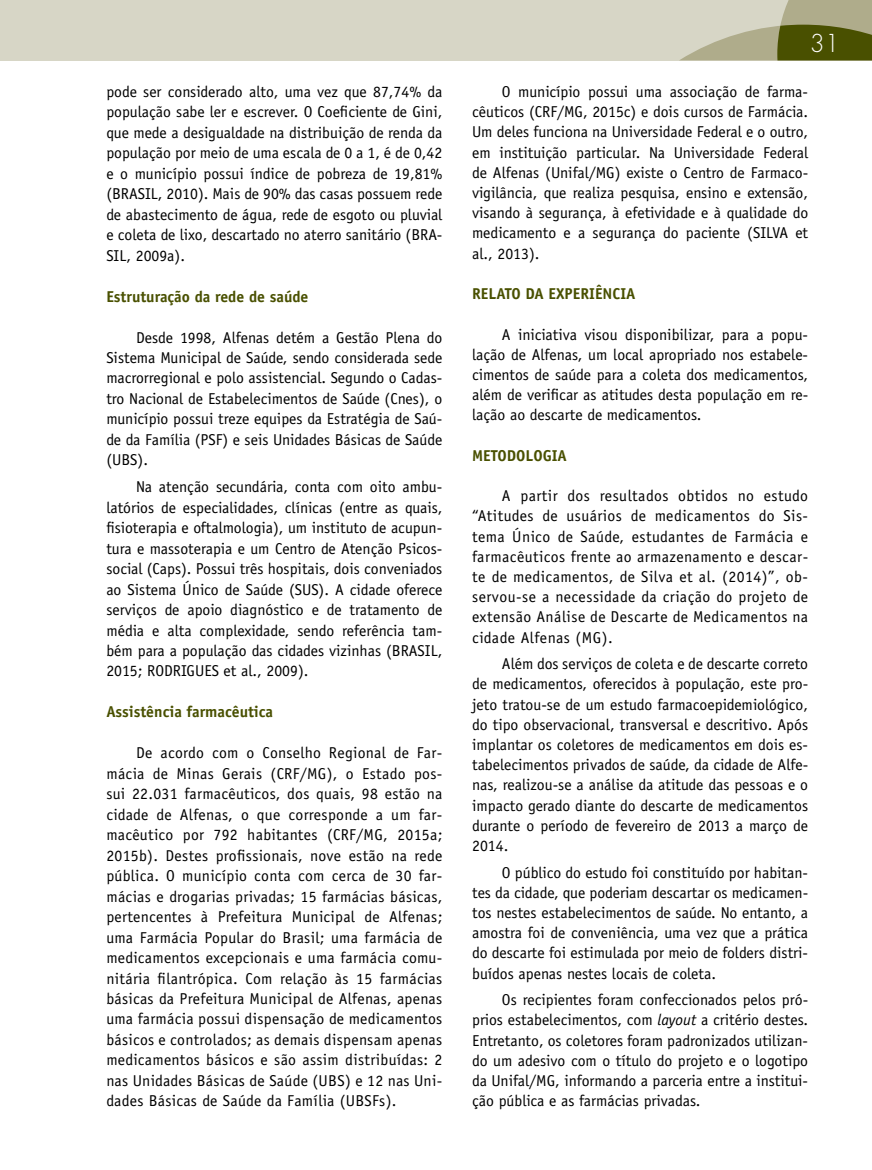
<style>
.page{position:relative;width:872px;height:1170px;background:#fff}
.page>*{position:absolute;margin:0;border:0;box-sizing:border-box;transform-origin:0 0}
.t1{font:300 24px "Futura";color:#fff}
.t2{font:15.75px/20.4px "Officina Sans";color:#000;text-align:justify}
.t3{font:700 15.75px "Officina Sans";color:#495000}
.s1{font-style:italic}
</style>
<div class="page">
<div style="left:0;top:0;width:872px;height:60px;background:#d7d6c6"></div>
<svg style="left:680px;top:0;width:192px;height:60px"></svg>
<p class="t2" style="left:106px;top:81px;width:337px">pode ser considerado alto, uma vez que 87,74% da população sabe ler e escrever. O Coeficiente de Gini, que mede a desigualdade na distribuição de renda da população por meio de uma escala de 0 a 1, é de 0,42 e o município possui índice de pobreza de 19,81% (BRASIL, 2010). Mais de 90% das casas possuem rede de abastecimento de água, rede de esgoto ou pluvial e coleta de lixo, descartado no aterro sanitário (BRA-SIL, 2009a).</p>
<p class="t3" style="left:106px;top:286px;width:204px">Estruturação da rede de saúde</p>
<p class="t2" style="left:106px;top:327px;width:337px;text-indent:30px">Desde 1998, Alfenas detém a Gestão Plena do Sistema Municipal de Saúde, sendo considerada sede macrorregional e polo assistencial. Segundo o Cadas&shy;tro Nacional de Estabelecimentos de Saúde (Cnes), o município possui treze equipes da Estratégia de Saú&shy;de da Família (PSF) e seis Unidades Básicas de Saúde (UBS).</p>
<p class="t2" style="left:106px;top:476px;width:337px;text-indent:30px">Na atenção secundária, conta com oito ambu&shy;latórios de especialidades, clínicas (entre as quais, fisioterapia e oftalmologia), um instituto de acupun&shy;tura e massoterapia e um Centro de Atenção Psicos&shy;social (Caps). Possui três hospitais, dois conveniados ao Sistema Único de Saúde (SUS). A cidade oferece serviços de apoio diagnóstico e de tratamento de média e alta complexidade, sendo referência tam&shy;bém para a população das cidades vizinhas (BRASIL, 2015; RODRIGUES et al., 2009).</p>
<p class="t3" style="left:106px;top:702px;width:168px">Assistência farmacêutica</p>
<p class="t2" style="left:106px;top:742px;width:337px;text-indent:30px">De acordo com o Conselho Regional de Far&shy;mácia de Minas Gerais (CRF/MG), o Estado pos&shy;sui 22.031 farmacêuticos, dos quais, 98 estão na cidade de Alfenas, o que corresponde a um far&shy;macêutico por 792 habitantes (CRF/MG, 2015a; 2015b). Destes profissionais, nove estão na rede pública. O município conta com cerca de 30 far&shy;mácias e drogarias privadas; 15 farmácias básicas, pertencentes à Prefeitura Municipal de Alfenas; uma Farmácia Popular do Brasil; uma farmácia de medicamentos excepcionais e uma farmácia comu&shy;nitária filantrópica. Com relação às 15 farmácias básicas da Prefeitura Municipal de Alfenas, apenas uma farmácia possui dispensação de medicamentos básicos e controlados; as demais dispensam apenas medicamentos básicos e são assim distribuídas: 2 nas Unidades Básicas de Saúde (UBS) e 12 nas Uni&shy;dades Básicas de Saúde da Família (UBSFs).</p>
<h1 class="t1" style="left:809px;top:28px;width:31px">31</h1>
<p class="t2" style="left:472px;top:82px;width:337px;text-indent:30px">O município possui uma associação de farma&shy;cêuticos (CRF/MG, 2015c) e dois cursos de Farmácia.<br>Um deles funciona na Universidade Federal e o outro, em instituição particular. Na Universidade Federal de Alfenas (Unifal/MG) existe o Centro de Farmaco&shy;vigilância, que realiza pesquisa, ensino e extensão, visando à segurança, à efetividade e à qualidade do medicamento e a segurança do paciente (SILVA et al., 2013).</p>
<p class="t3" style="left:472px;top:284px;width:165px">RELATO DA EXPERIÊNCIA</p>
<p class="t2" style="left:472px;top:324px;width:337px;text-indent:30px">A iniciativa visou disponibilizar, para a popu&shy;lação de Alfenas, um local apropriado nos estabele&shy;cimentos de saúde para a coleta dos medicamentos, além de verificar as atitudes desta população em re&shy;lação ao descarte de medicamentos.</p>
<p class="t3" style="left:472px;top:445px;width:96px">METODOLOGIA</p>
<p class="t2" style="left:472px;top:485px;width:337px;text-indent:30px">A partir dos resultados obtidos no estudo “Atitudes de usuários de medicamentos do Sis&shy;tema Único de Saúde, estudantes de Farmácia e farmacêuticos frente ao armazenamento e descar&shy;te de medicamentos, de Silva et al. (2014)”, ob&shy;servou-se a necessidade da criação do projeto de extensão Análise de Descarte de Medicamentos na cidade Alfenas (MG).</p>
<p class="t2" style="left:472px;top:653px;width:337px;text-indent:30px">Além dos serviços de coleta e de descarte correto de medicamentos, oferecidos à população, este pro&shy;jeto tratou-se de um estudo farmacoepidemiológico, do tipo observacional, transversal e descritivo. Após implantar os coletores de medicamentos em dois es&shy;tabelecimentos privados de saúde, da cidade de Alfe&shy;nas, realizou-se a análise da atitude das pessoas e o impacto gerado diante do descarte de medicamentos durante o período de fevereiro de 2013 a março de 2014.</p>
<p class="t2" style="left:472px;top:862px;width:337px;text-indent:30px">O público do estudo foi constituído por habitan&shy;tes da cidade, que poderiam descartar os medicamen&shy;tos nestes estabelecimentos de saúde. No entanto, a amostra foi de conveniência, uma vez que a prática do descarte foi estimulada por meio de folders distri&shy;buídos apenas nestes locais de coleta.</p>
<p class="t2" style="left:472px;top:989px;width:337px;text-indent:30px">Os recipientes foram confeccionados pelos pró&shy;prios estabelecimentos, com <span class="s1">layout</span> a critério destes.<br>Entretanto, os coletores foram padronizados utilizan&shy;do um adesivo com o título do projeto e o logotipo da Unifal/MG, informando a parceria entre a institui&shy;ção pública e as farmácias privadas.</p>
</div>
